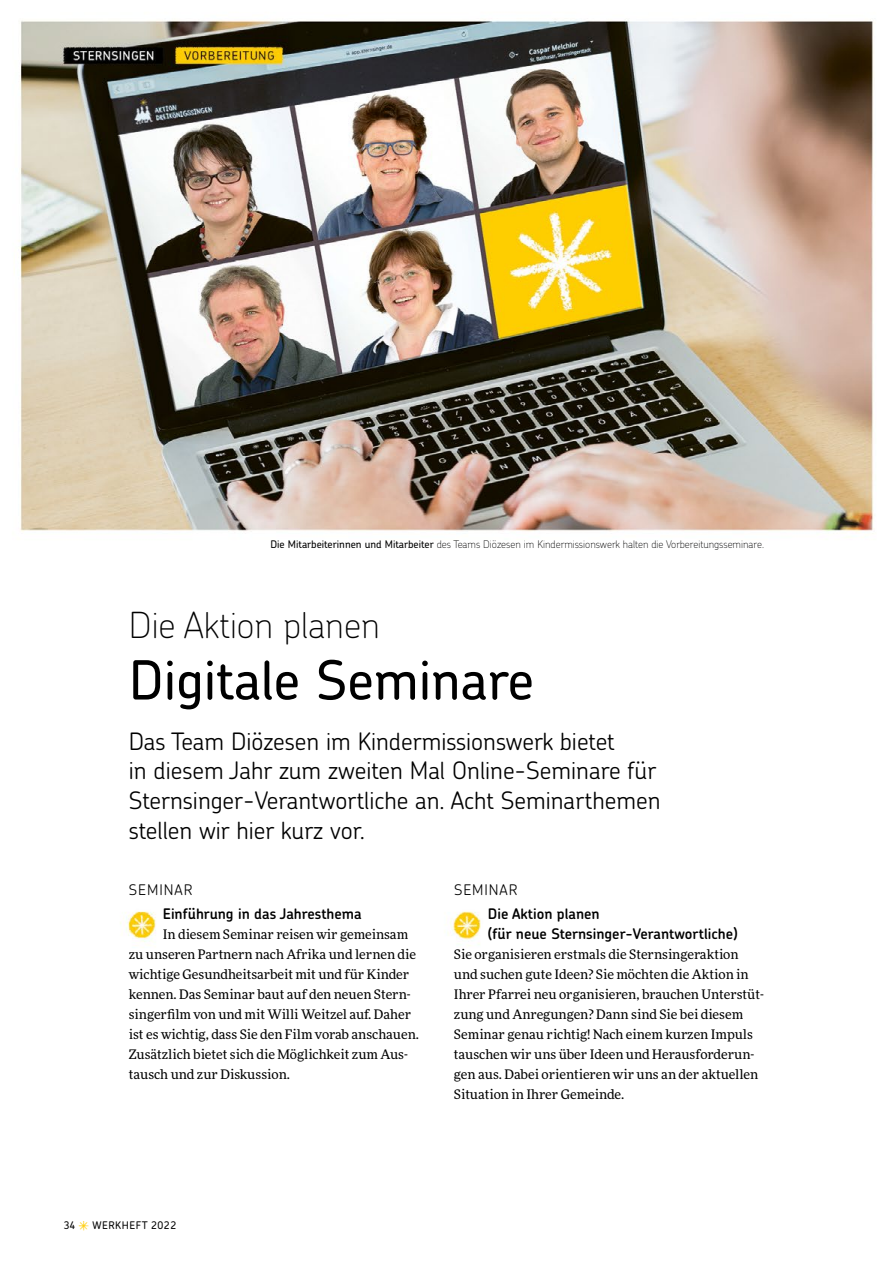
<style>
.page{position:relative;width:893px;height:1263px;background:#fff}
.page>*{position:absolute;margin:0;border:0;box-sizing:border-box;transform-origin:0 0}
.t1{font:500 54px "Chevin";color:#000}
.t2{font:100 36px "Chevin";color:#000}
.t3{font:300 24px/30px "Chevin";color:#000}
.t4{font:600 14.7px/20px "Chevin";color:#000}
.t5{font:300 14.7px "Chevin Pro";letter-spacing:.065em;color:#000}
.t6{font:13.2px/20px "More Pro";color:#000}
.t7{font:100 10.5px "Chevin";color:#000}
.t8{font:500 10.5px "Chevin";letter-spacing:.05em;color:#000}
.s1{font-weight:500}
.s2{font-family:"Sternsinger";font-weight:400;color:#fc0}
</style>
<div class="page">
<img style="left:19px;top:20px;width:855px;height:926px">
<p class="t7" style="left:270px;top:537px;width:495px"><span class="s1">Die Mitarbeiterinnen und Mitarbeiter</span> des Teams Diözesen im Kindermissionswerk halten die Vorbereitungsseminare.</p>
<h2 class="t2" style="left:129px;top:602px;width:253px">Die Aktion planen</h2>
<h1 class="t1" style="left:129px;top:645px;width:407px">Digitale Seminare</h1>
<h3 class="t3" style="left:129px;top:725px;width:533px">Das Team Diözesen im Kindermissionswerk bietet<br>in diesem Jahr zum zweiten Mal Online-Seminare für Sternsinger-Verantwortliche an. Acht Seminarthemen stellen wir hier kurz vor.</h3>
<p class="t5" style="left:129px;top:880px;width:65px">SEMINAR</p>
<p class="t4" style="left:163px;top:904px;width:200px">Einführung in das Jahresthema</p>
<p class="t6" style="left:129px;top:924px;width:292px;text-indent:34px">In diesem Seminar reisen wir gemeinsam zu unseren Partnern nach Afrika und lernen die wichtige Gesundheitsarbeit mit und für Kinder kennen. Das Seminar baut auf den neuen Stern&shy;singerfilm von und mit Willi Weitzel auf. Daher ist es wichtig, dass Sie den Film vorab anschauen.<br>Zusätzlich bietet sich die Möglichkeit zum Aus&shy;tausch und zur Diskussion.</p>
<p class="t5" style="left:454px;top:880px;width:65px">SEMINAR</p>
<p class="t4" style="left:488px;top:904px;width:251px">Die Aktion planen<br>(für neue Sternsinger-Verantwortliche)</p>
<p class="t6" style="left:454px;top:944px;width:311px">Sie organisieren erstmals die Sternsingeraktion und suchen gute Ideen? Sie möchten die Aktion in Ihrer Pfarrei neu organisieren, brauchen Unterstüt&shy;zung und Anregungen? Dann sind Sie bei diesem Seminar genau richtig! Nach einem kurzen Impuls tauschen wir uns über Ideen und Herausforderun&shy;gen aus. Dabei orientieren wir uns an der aktuellen Situation in Ihrer Gemeinde.</p>
<p class="t8" style="left:64px;top:1218px;width:114px">34 <span class="s2">*</span> WERKHEFT 2022</p>
</div>
